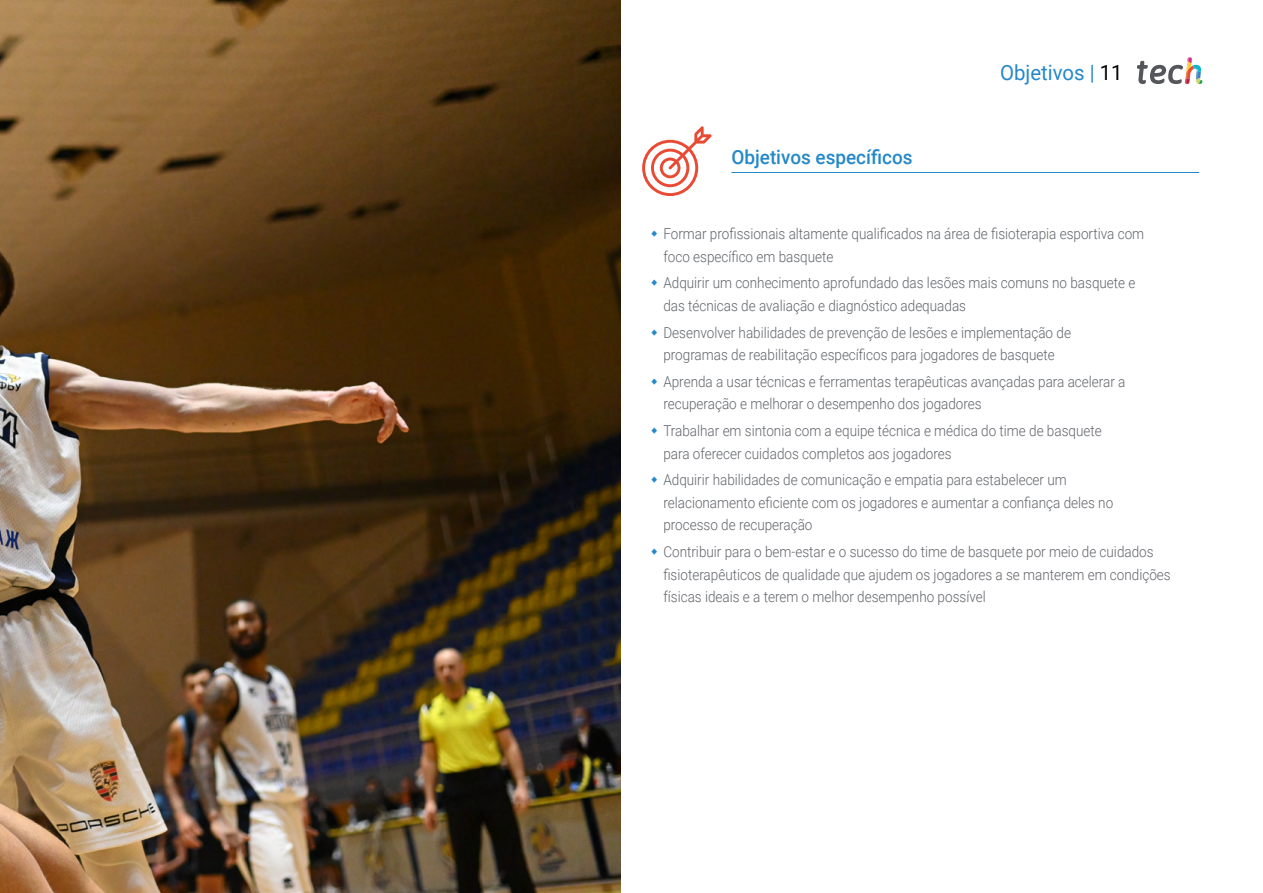
<style>
.page{position:relative;width:1263px;height:893px;background:#fff}
.page>*{position:absolute;margin:0;border:0;box-sizing:border-box;transform-origin:0 0}
.t1{font:21px "Roboto";color:#2488c9}
.t2{font:500 19.5px "Roboto";color:#2488c9}
.t3{font:300 15px/22.5px "Roboto";color:#61646a;scale:.9 1}
.s1{color:#000}
</style>
<div class="page">
<svg style="left:642px;top:126px;width:70px;height:70px"></svg>
<hr style="left:731px;top:172px;width:468px;height:1px;background:#2488c9">
<img style="left:0;top:0;width:621px;height:893px">
<svg style="left:1137px;top:57px;width:65px;height:27px"></svg>
<h2 class="t2" style="left:731px;top:144px;width:183px">Objetivos específicos</h2>
<h1 class="t1" style="left:1000px;top:57px;width:124px">Objetivos | <span class="s1">11</span></h1>
<p class="t3" style="left:663px;top:222px;width:536px">Formar profissionais altamente qualificados na área de fisioterapia esportiva com foco específico em basquete</p>
<p class="t3" style="left:663px;top:271px;width:526px">Adquirir um conhecimento aprofundado das lesões mais comuns no basquete e das técnicas de avaliação e diagnóstico adequadas</p>
<p class="t3" style="left:663px;top:320px;width:454px">Desenvolver habilidades de prevenção de lesões e implementação de programas de reabilitação específicos para jogadores de basquete</p>
<p class="t3" style="left:663px;top:370px;width:515px">Aprenda a usar técnicas e ferramentas terapêuticas avançadas para acelerar a recuperação e melhorar o desempenho dos jogadores</p>
<p class="t3" style="left:663px;top:419px;width:488px">Trabalhar em sintonia com a equipe técnica e médica do time de basquete para oferecer cuidados completos aos jogadores</p>
<p class="t3" style="left:663px;top:468px;width:501px">Adquirir habilidades de comunicação e empatia para estabelecer um relacionamento eficiente com os jogadores e aumentar a confiança deles no processo de recuperação</p>
<p class="t3" style="left:663px;top:540px;width:565px">Contribuir para o bem-estar e o sucesso do time de basquete por meio de cuidados fisioterapêuticos de qualidade que ajudem os jogadores a se manterem em condições físicas ideais e a terem o melhor desempenho possível</p>
</div>
